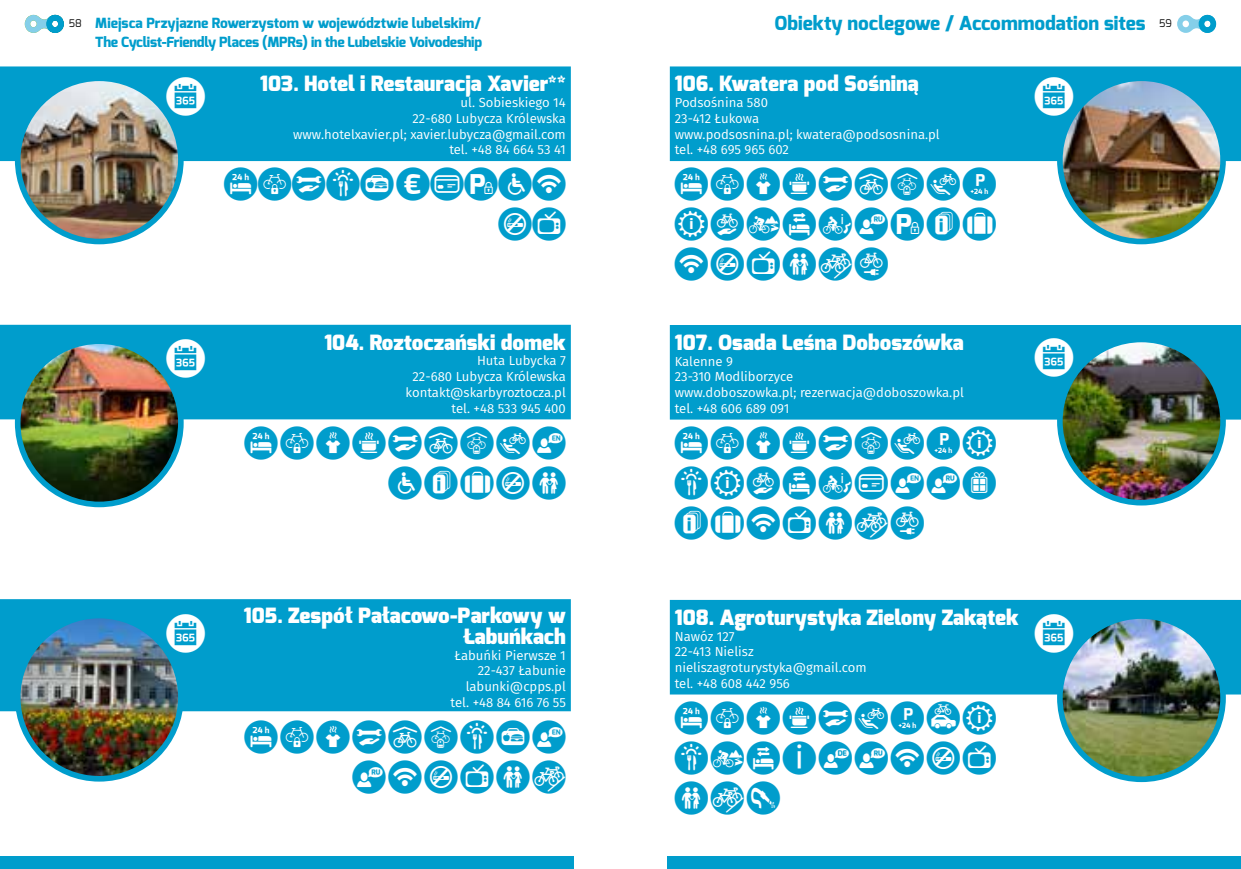
<style>
.page{position:relative;width:1241px;height:869px;background:#fff}
.page>*{position:absolute;margin:0;border:0;box-sizing:border-box;transform-origin:0 0}
.t1{font:38.5px "SW mpr";color:#fff}
.t2{font:33.25px/39.9px "SW mpr";letter-spacing:.08em;color:#009dcc;text-align:justify}
.t3{font:33.25px/39.9px "SW mpr";letter-spacing:.025em;color:#009dcc;text-align:right}
.t4{font:900 21px/21px "Exo";color:#fff;text-align:right}
.t5{font:800 19.25px "Exo";color:#009dcc}
.t6{font:800 14px "Exo";letter-spacing:-.02em;color:#009dcc}
.t7{font:800 14px "Exo";color:#009dcc}
.t8{font:13.12px/15.8px "Fira Sans";color:#fff}
.s1{font-weight:400;font-size:10.5px;color:#000}
</style>
<div class="page">
<svg style="left:1177px;top:15px;width:38px;height:18px"></svg>
<svg style="left:25px;top:15px;width:39px;height:18px"></svg>
<div style="left:0;top:855px;width:573px;height:13px;background:#009dcc"></div>
<div style="left:667px;top:855px;width:573px;height:13px;background:#009dcc"></div>
<div style="left:669px;top:66px;width:571px;height:95px;background:#009dcc"></div>
<div style="left:669px;top:325px;width:571px;height:94px;background:#009dcc"></div>
<div style="left:669px;top:599px;width:571px;height:95px;background:#009dcc"></div>
<div style="left:0;top:66px;width:570px;height:95px;background:#009dcc"></div>
<div style="left:0;top:324px;width:570px;height:95px;background:#009dcc"></div>
<div style="left:0;top:599px;width:570px;height:112px;background:#009dcc"></div>
<img style="left:1059px;top:615px;width:163px;height:163px;border-radius:82px">
<div style="left:1056px;top:613px;width:169px;height:168px;border:6px solid #009dcc;border-radius:50%"></div>
<img style="left:1059px;top:339px;width:163px;height:163px;border-radius:82px">
<div style="left:1056px;top:336px;width:169px;height:169px;border:6px solid #009dcc;border-radius:50%"></div>
<img style="left:1059px;top:78px;width:163px;height:163px;border-radius:82px">
<div style="left:1056px;top:75px;width:169px;height:169px;border:6px solid #009dcc;border-radius:50%"></div>
<img style="left:18px;top:78px;width:163px;height:163px;border-radius:82px">
<div style="left:15px;top:75px;width:169px;height:169px;border:6px solid #009dcc;border-radius:50%"></div>
<img style="left:18px;top:341px;width:163px;height:163px;border-radius:82px">
<div style="left:15px;top:338px;width:169px;height:169px;border:6px solid #009dcc;border-radius:50%"></div>
<img style="left:18px;top:615px;width:163px;height:163px;border-radius:82px">
<div style="left:15px;top:612px;width:169px;height:169px;border:6px solid #009dcc;border-radius:50%"></div>
<p class="t7" style="left:69px;top:14px;width:414px"><span class="s1">58</span> Miejsca Przyjazne Rowerzystom w województwie lubelskim/</p>
<h3 class="t5" style="left:774px;top:11px;width:399px">Obiekty noclegowe / Accommodation sites <sup>59</sup></h3>
<p class="t6" style="left:95px;top:33px;width:388px">The Cyclist-Friendly Places (MPRs) in the Lubelskie Voivodeship</p>
<h3 class="t4" style="left:674px;top:74px;width:245px">106. Kwatera pod Sośniną</h3>
<p class="t8" style="left:674px;top:94px;width:266px">Podsośnina 580<br>23-412 Łukowa<br>www.podsosnina.pl; kwatera@podsosnina.pl tel. +48 695 965 602</p>
<h2 class="t2" style="left:674px;top:164px;width:323px">123456789<br>ADEFD&amp;HOK RUWYL&gt;</h2>
<h3 class="t4" style="left:260px;top:74px;width:307px">103. Hotel i Restauracja Xavier**</h3>
<p class="t8" style="left:293px;top:94px;width:274px;text-align:right">ul. Sobieskiego 14<br>22-680 Lubycza Królewska<br>www.hotelxavier.pl; xavier.lubycza@gmail.com tel. +48 84 664 53 41</p>
<h2 class="t3" style="left:224px;top:164px;width:343px">125BCMKHLR<br>UW</h2>
<h1 class="t1" style="left:166px;top:76px;width:40px">C</h1>
<h1 class="t1" style="left:1034px;top:76px;width:40px">C</h1>
<h1 class="t1" style="left:166px;top:339px;width:40px">C</h1>
<h3 class="t4" style="left:324px;top:332px;width:243px">104. Roztoczański domek</h3>
<p class="t8" style="left:405px;top:352px;width:162px;text-align:right">Huta Lubycka 7<br>22-680 Lubycza Królewska kontakt@skarbyroztocza.pl tel. +48 533 945 400</p>
<h2 class="t2" style="left:244px;top:422px;width:323px;text-align:right">12345678*<br>LOKUY</h2>
<h1 class="t1" style="left:166px;top:613px;width:40px">C</h1>
<h3 class="t4" style="left:244px;top:604px;width:323px">105. Zespół Pałacowo-Parkowy w<br>Łabuńkach</h3>
<p class="t8" style="left:450px;top:646px;width:117px;text-align:right">Łabuńki Pierwsze 1<br>22-437 Łabunie labunki@cpps.pl tel. +48 84 616 76 55</p>
<h2 class="t2" style="left:244px;top:716px;width:323px;text-align:right">123567BC* &amp;RUWYL</h2>
<h3 class="t4" style="left:674px;top:332px;width:290px">107. Osada Leśna Doboszówka</h3>
<p class="t8" style="left:674px;top:352px;width:290px">Kalenne 9<br>23-310 Modliborzyce<br>www.doboszowka.pl; rezerwacja@doboszowka.pl tel. +48 606 689 091</p>
<h2 class="t2" style="left:674px;top:423px;width:323px">12345789A BADFDK*&amp;N OKRWYL&gt;</h2>
<h1 class="t1" style="left:1034px;top:337px;width:40px">C</h1>
<h3 class="t4" style="left:674px;top:606px;width:345px">108. Agroturystyka Zielony Zakątek</h3>
<p class="t8" style="left:674px;top:627px;width:193px">Nawóz 127<br>22-413 Nielisz nieliszagroturystyka@gmail.com tel. +48 608 442 956</p>
<h2 class="t2" style="left:674px;top:697px;width:323px">1234589EA BEF&lt;I&amp;RUW YLM</h2>
<h1 class="t1" style="left:1034px;top:614px;width:40px">C</h1>
</div>
